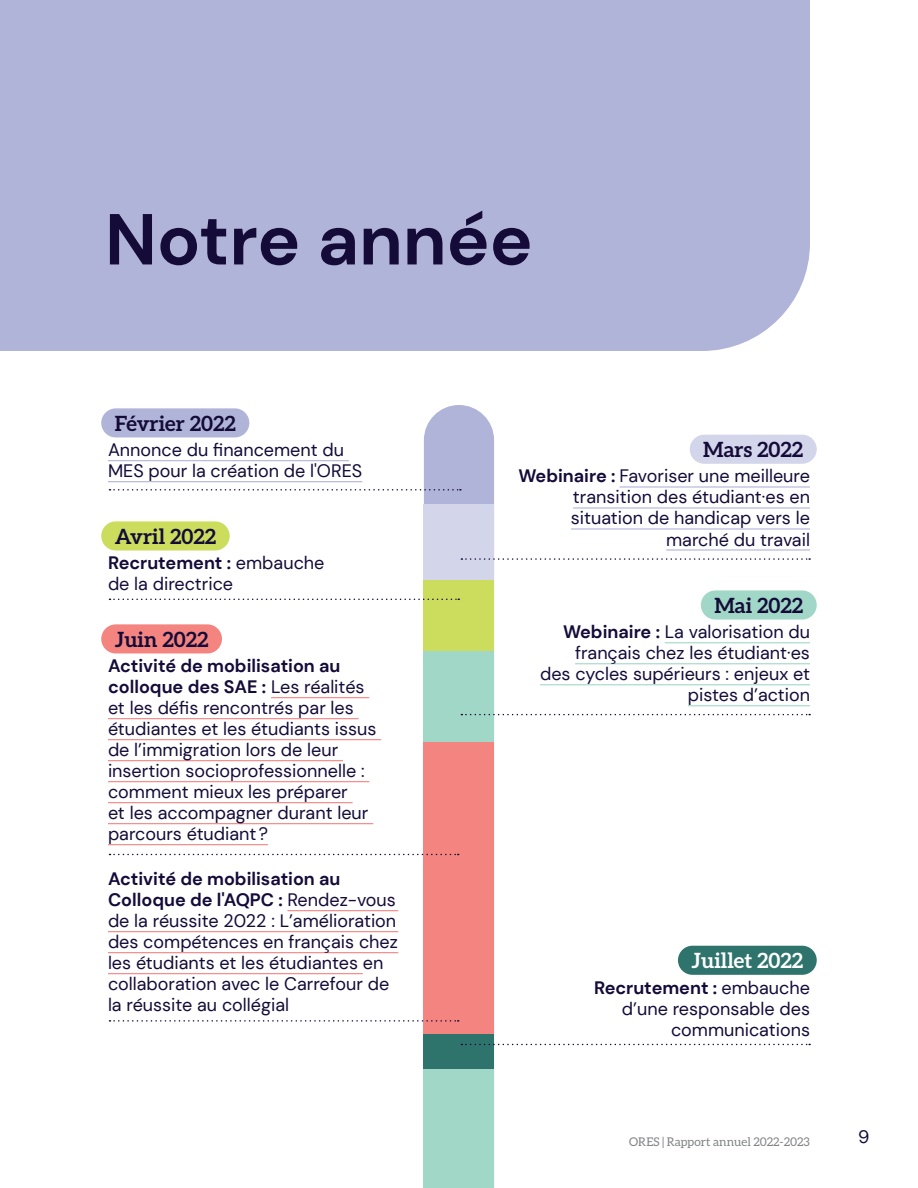
<style>
.page{position:relative;width:918px;height:1188px;background:#fff}
.page>*{position:absolute;margin:0;border:0;box-sizing:border-box;transform-origin:0 0}
.t1{font:700 72px "DM Sans";color:#140b38}
.t2{font:700 21px "Aleo";color:#140b38}
.t3{font:700 21px "Aleo";color:#fff}
.t4{font:18px/21px "DM Sans";color:#140b38}
.t5{font:12px "Aleo";color:#808285}
.s1{font-weight:700}
</style>
<div class="page">
<svg style="left:424px;top:405px;width:70px;height:99px;background:#b6b9db"></svg>
<div style="left:0;top:0;width:810px;height:351px;background:#b1b4d9"></div>
<div style="left:424px;top:504px;width:70px;height:90px;background:#d3d5ea"></div>
<div style="left:424px;top:580px;width:70px;height:73px;background:#ccdd5e"></div>
<div style="left:424px;top:1034px;width:70px;height:86px;background:#2e746c"></div>
<div style="left:424px;top:1069px;width:70px;height:119px;background:#a1d7c6"></div>
<div style="left:424px;top:651px;width:70px;height:91px;background:#a1d7c6"></div>
<div style="left:424px;top:742px;width:70px;height:292px;background:#f38480"></div>
<div style="left:101px;top:408px;width:148px;height:29px;background:#b1b4d9;border-radius:15px"></div>
<hr style="left:108px;top:460px;width:241px;height:1px;background:#b1b4d9">
<hr style="left:108px;top:481px;width:254px;height:1px;background:#b1b4d9">
<div style="left:101px;top:521px;width:129px;height:30px;background:#ccdd5e;border-radius:15px"></div>
<div style="left:690px;top:435px;width:127px;height:29px;background:#d3d5ea;border-radius:15px"></div>
<hr style="left:620px;top:486px;width:190px;height:2px;background:#b1b4d9">
<hr style="left:573px;top:507px;width:237px;height:2px;background:#b1b4d9">
<hr style="left:571px;top:528px;width:239px;height:2px;background:#b1b4d9">
<hr style="left:666px;top:549px;width:144px;height:2px;background:#b1b4d9">
<div style="left:701px;top:590px;width:116px;height:30px;background:#a1d7c6;border-radius:15px"></div>
<hr style="left:665px;top:642px;width:145px;height:1px;background:#a1d7c6">
<hr style="left:575px;top:663px;width:235px;height:1px;background:#a1d7c6">
<hr style="left:540px;top:684px;width:270px;height:1px;background:#a1d7c6">
<hr style="left:688px;top:705px;width:122px;height:1px;background:#a1d7c6">
<div style="left:678px;top:946px;width:139px;height:29px;background:#2e746c;border-radius:15px"></div>
<div style="left:101px;top:624px;width:121px;height:29px;background:#f38480;border-radius:15px"></div>
<hr style="left:271px;top:697px;width:98px;height:1px;background:#f38480">
<hr style="left:108px;top:718px;width:251px;height:1px;background:#f38480">
<hr style="left:108px;top:739px;width:273px;height:1px;background:#f38480">
<hr style="left:108px;top:760px;width:235px;height:1px;background:#f38480">
<hr style="left:108px;top:781px;width:261px;height:1px;background:#f38480">
<hr style="left:108px;top:802px;width:245px;height:1px;background:#f38480">
<hr style="left:108px;top:823px;width:265px;height:1px;background:#f38480">
<hr style="left:108px;top:844px;width:160px;height:1px;background:#f38480">
<hr style="left:287px;top:910px;width:111px;height:1px;background:#f38480">
<hr style="left:108px;top:931px;width:290px;height:1px;background:#f38480">
<hr style="left:108px;top:952px;width:290px;height:1px;background:#f38480">
<hr style="left:108px;top:973px;width:255px;height:1px;background:#f38480">
<svg style="left:110px;top:489px;width:351px;height:2px"></svg>
<svg style="left:461px;top:558px;width:349px;height:2px"></svg>
<svg style="left:461px;top:714px;width:349px;height:1px"></svg>
<svg style="left:461px;top:1044px;width:349px;height:1px"></svg>
<svg style="left:110px;top:599px;width:349px;height:1px"></svg>
<svg style="left:110px;top:854px;width:349px;height:1px"></svg>
<svg style="left:110px;top:1020px;width:349px;height:2px"></svg>
<h2 class="t1" style="left:105px;top:194px;width:429px">Notre année</h2>
<h3 class="t2" style="left:115px;top:411px;width:123px">Février 2022</h3>
<p class="t4" style="left:108px;top:439px;width:256px">Annonce du financement du<br>MES pour la création de l'ORES</p>
<h3 class="t2" style="left:115px;top:524px;width:103px">Avril 2022</h3>
<p class="t4" style="left:108px;top:552px;width:218px"><span class="s1">Recrutement :</span> embauche de la directrice</p>
<h3 class="t2" style="left:115px;top:627px;width:95px">Juin 2022</h3>
<p class="t4" style="left:108px;top:655px;width:270px"><span class="s1">Activité de mobilisation au colloque des SAE :</span> Les réalités et les défis rencontrés par les étudiantes et les étudiants issus de l’immigration lors de leur insertion socioprofessionnelle : comment mieux les préparer<br>et les accompagner durant leur parcours étudiant ?</p>
<p class="t4" style="left:108px;top:868px;width:291px"><span class="s1">Activité de mobilisation au<br>Colloque de l'AQPC :</span> Rendez-vous de la réussite 2022 : L’amélioration des compétences en français chez les étudiants et les étudiantes en collaboration avec le Carrefour de la réussite au collégial</p>
<h3 class="t2" style="left:703px;top:437px;width:101px">Mars 2022</h3>
<p class="t4" style="left:518px;top:466px;width:293px;text-align:right"><span class="s1">Webinaire :</span> Favoriser une meilleure transition des étudiant·es en situation de handicap vers le marché du travail</p>
<h3 class="t2" style="left:714px;top:593px;width:90px">Mai 2022</h3>
<p class="t4" style="left:540px;top:621px;width:271px;text-align:right"><span class="s1">Webinaire :</span> La valorisation du français chez les étudiant·es<br>des cycles supérieurs : enjeux et pistes d’action</p>
<h3 class="t3" style="left:691px;top:948px;width:113px">Juillet 2022</h3>
<p class="t4" style="left:594px;top:977px;width:217px;text-align:right"><span class="s1">Recrutement :</span> embauche d’une responsable des communications</p>
<p class="t5" style="left:629px;top:1135px;width:182px">ORES | Rapport annuel 2022-2023</p>
<p class="t4" style="left:858px;top:1126px;width:13px">9</p>
</div>
